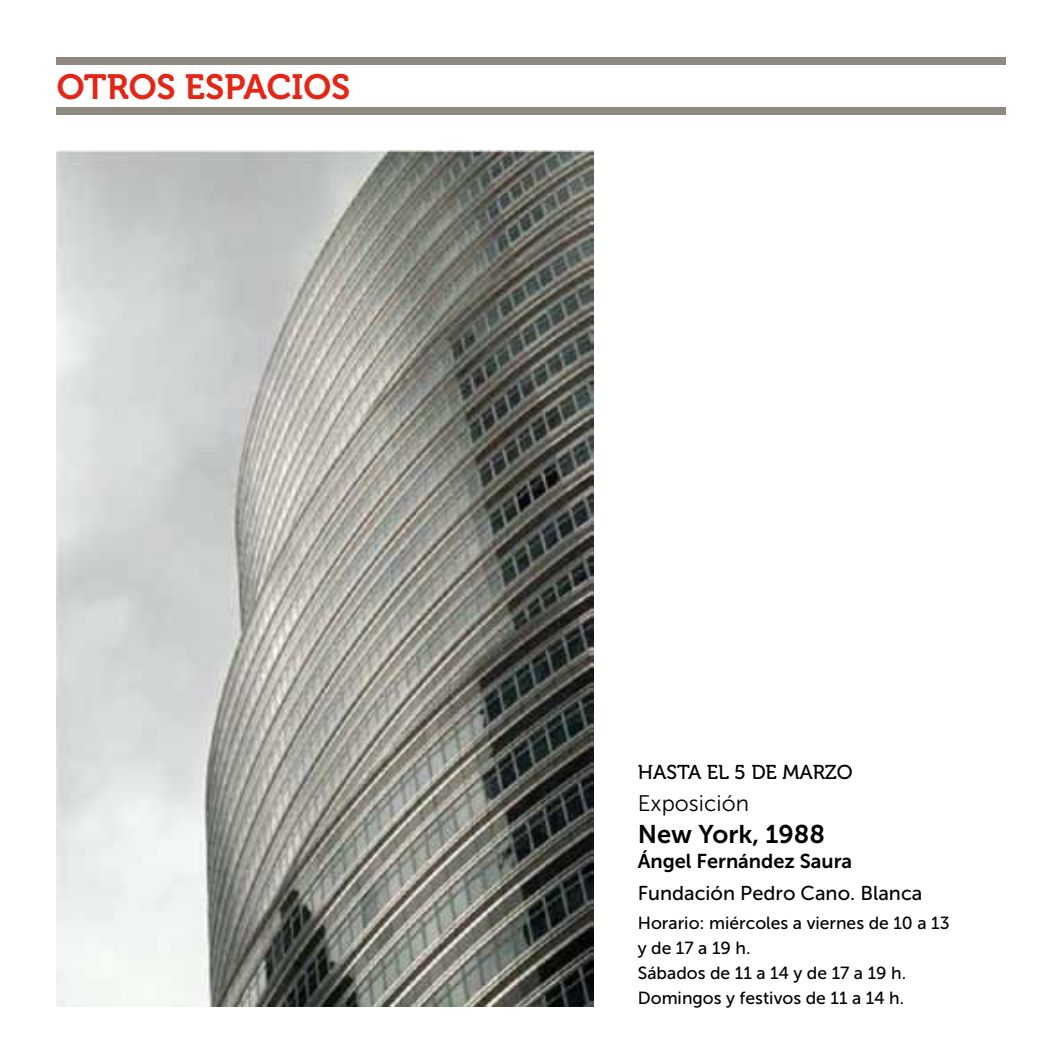
<style>
.page{position:relative;width:1063px;height:1063px;background:#fff}
.page>*{position:absolute;margin:0;border:0;box-sizing:border-box;transform-origin:0 0}
.t1{font:35px "Museo 700";color:#e42618}
.t2{font:25.5px "Museo Sans 700";color:#000}
.t3{font:22.5px "Museo Sans 300";color:#000}
.t4{font:20px "Museo Sans 500";color:#000}
.t5{font:20px "Museo Sans 700";color:#000}
.t6{font:20px "Museo 500";color:#000}
.t7{font:17.5px/25px "Museo Sans 500";color:#000}
</style>
<div class="page">
<div style="left:57px;top:57px;width:949px;height:8px;background:#8f8a80"></div>
<div style="left:57px;top:107px;width:949px;height:8px;background:#8f8a80"></div>
<img style="left:57px;top:150px;width:536px;height:856px">
<h1 class="t1" style="left:57px;top:67px;width:295px">OTROS ESPACIOS</h1>
<p class="t6" style="left:638px;top:761px;width:216px">HASTA EL 5 DE MARZO</p>
<p class="t3" style="left:638px;top:791px;width:113px">Exposición</p>
<h2 class="t2" style="left:638px;top:820px;width:189px">New York, 1988</h2>
<p class="t5" style="left:638px;top:850px;width:216px">Ángel Fernández Saura</p>
<p class="t4" style="left:638px;top:882px;width:286px">Fundación Pedro Cano. Blanca</p>
<p class="t7" style="left:638px;top:910px;width:313px">Horario: miércoles a viernes de 10 a 13 y de 17 a 19 h.<br>Sábados de 11 a 14 y de 17 a 19 h.<br>Domingos y festivos de 11 a 14 h.</p>
</div>
